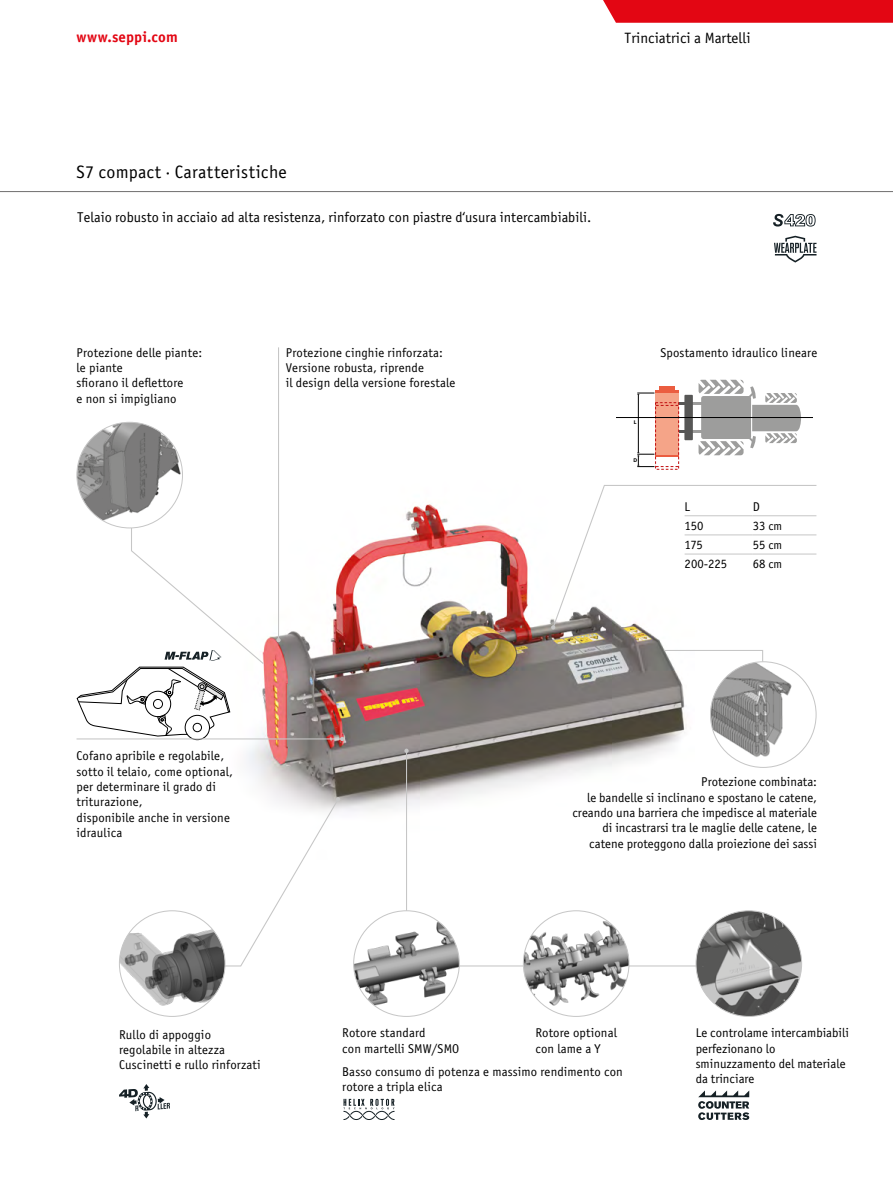
<style>
.page{position:relative;width:893px;height:1191px;background:#fff}
.page>*{position:absolute;margin:0;border:0;box-sizing:border-box;transform-origin:0 0}
.t1{font:18px "Officina Sans Book ITC";letter-spacing:.01em;color:#000}
.t2{font:15px "Officina Sans Book ITC";color:#000}
.t3{font:15px "Officina Sans Bold ITC";letter-spacing:.005em;color:#e30613}
.t4{font:14.25px "Officina Sans Book ITC";color:#000}
.t5{font:12.75px/15.3px "Officina Sans Book ITC";letter-spacing:.01em;color:#000}
.t6{font:700 5.4px "Myriad";color:#000}
.s1{font-size:12px}
</style>
<div class="page">
<div style="left:603px;top:0;width:290px;height:23px;background:#e30613"></div>
<hr style="left:0;top:191px;width:893px;height:1px;background:#706f6f">
<img style="left:230px;top:504px;width:456px;height:308px">
<svg style="left:206px;top:797px;width:134px;height:170px"></svg>
<svg style="left:343px;top:1098px;width:51px;height:22px"></svg>
<img style="left:119px;top:910px;width:106px;height:106px;border-radius:53px">
<hr style="left:407px;top:965px;width:341px;height:1px;background:#c6c6c6">
<hr style="left:406px;top:750px;width:1px;height:245px;background:#c6c6c6">
<svg style="left:404px;top:748px;width:5px;height:5px"></svg>
<img style="left:696px;top:910px;width:106px;height:106px;border-radius:53px">
<img style="left:523px;top:910px;width:106px;height:106px;border-radius:53px">
<img style="left:354px;top:910px;width:105px;height:106px;border-radius:53px">
<svg style="left:698px;top:1090px;width:51px;height:30px"></svg>
<svg style="left:119px;top:1084px;width:51px;height:34px"></svg>
<div style="left:185px;top:715px;width:25px;height:25px;border:1px solid #000;border-radius:50%"></div>
<hr style="left:278px;top:347px;width:1px;height:293px;background:#c6c6c6">
<svg style="left:276px;top:638px;width:5px;height:4px"></svg>
<svg style="left:551px;top:485px;width:266px;height:144px"></svg>
<hr style="left:692px;top:402px;width:14px;height:3px;background:#9d9d9c">
<hr style="left:692px;top:429px;width:14px;height:3px;background:#9d9d9c">
<svg style="left:699px;top:380px;width:102px;height:75px"></svg>
<div style="left:684px;top:395px;width:9px;height:45px;background:#575756"></div>
<hr style="left:638px;top:394px;width:1px;height:59px;background:#000">
<svg style="left:637px;top:393px;width:17px;height:2px"></svg>
<div style="left:656px;top:390px;width:23px;height:67px;background:#eb5d40"></div>
<div style="left:656px;top:393px;width:23px;height:61px;background:#f5a488"></div>
<div style="left:655px;top:402px;width:24px;height:67px;border:1px dashed #c00d0e"></div>
<svg style="left:637px;top:452px;width:41px;height:15px"></svg>
<svg style="left:655px;top:402px;width:30px;height:4px"></svg>
<hr style="left:616px;top:417px;width:196px;height:1px;background:#000">
<hr style="left:659px;top:386px;width:16px;height:4px;background:#eb5d40">
<hr style="left:77px;top:738px;width:265px;height:1px;background:#c6c6c6">
<svg style="left:340px;top:737px;width:4px;height:4px"></svg>
<svg style="left:77px;top:510px;width:188px;height:226px"></svg>
<img style="left:77px;top:422px;width:105px;height:106px;border-radius:53px">
<svg style="left:664px;top:649px;width:100px;height:23px"></svg>
<img style="left:710px;top:662px;width:106px;height:105px;border-radius:53px">
<svg style="left:773px;top:214px;width:43px;height:12px"></svg>
<svg style="left:774px;top:236px;width:42px;height:26px"></svg>
<hr style="left:685px;top:515px;width:68px;height:1px;background:#c6c6c6">
<hr style="left:753px;top:515px;width:63px;height:1px;background:#c6c6c6">
<hr style="left:685px;top:534px;width:68px;height:1px;background:#c6c6c6">
<hr style="left:753px;top:534px;width:63px;height:1px;background:#c6c6c6">
<hr style="left:685px;top:553px;width:68px;height:1px;background:#c6c6c6">
<hr style="left:753px;top:553px;width:63px;height:1px;background:#c6c6c6">
<p class="t3" style="left:77px;top:26px;width:103px">www.seppi.com</p>
<p class="t2" style="left:624px;top:28px;width:128px">Trinciatrici a Martelli</p>
<h1 class="t1" style="left:77px;top:160px;width:212px">S7 compact · Caratteristiche</h1>
<p class="t4" style="left:77px;top:207px;width:516px">Telaio robusto in acciaio ad alta resistenza, rinforzato con piastre d‘usura intercambiabili.</p>
<p class="t5" style="left:77px;top:344px;width:127px">Protezione delle piante: le piante<br>sfiorano il deflettore<br>e non si impigliano</p>
<p class="t5" style="left:286px;top:344px;width:171px">Protezione cinghie rinforzata:<br>Versione robusta, riprende<br>il design della versione forestale</p>
<p class="t5" style="left:660px;top:344px;width:158px">Spostamento idraulico lineare</p>
<p class="t6" style="left:634px;top:420px;width:4px">L</p>
<p class="t6" style="left:633px;top:457px;width:5px">D</p>
<p class="t5" style="left:685px;top:498px;width:7px">L</p>
<p class="t5" style="left:753px;top:498px;width:9px">D</p>
<p class="t5" style="left:685px;top:517px;width:20px">150</p>
<p class="t5" style="left:753px;top:517px;width:31px">33 <span class="s1">cm</span></p>
<p class="t5" style="left:685px;top:536px;width:20px">175</p>
<p class="t5" style="left:753px;top:536px;width:31px">55 <span class="s1">cm</span></p>
<p class="t5" style="left:685px;top:556px;width:44px">200-225</p>
<p class="t5" style="left:753px;top:556px;width:31px">68 <span class="s1">cm</span></p>
<p class="t5" style="left:77px;top:748px;width:158px">Cofano apribile e regolabile, sotto il telaio, come optional, per determinare il grado di triturazione,<br>disponibile anche in versione idraulica</p>
<p class="t5" style="left:572px;top:774px;width:246px;text-align:right">Protezione combinata:<br>le bandelle si inclinano e spostano le catene, creando una barriera che impedisce al materiale di incastrarsi tra le maglie delle catene, le catene proteggono dalla proiezione dei sassi</p>
<p class="t5" style="left:119px;top:1026px;width:143px">Rullo di appoggio regolabile in altezza<br>Cuscinetti e rullo rinforzati</p>
<p class="t5" style="left:342px;top:1025px;width:119px">Rotore standard<br>con martelli SMW/SMO</p>
<p class="t5" style="left:535px;top:1025px;width:83px">Rotore optional con lame a Y</p>
<p class="t5" style="left:696px;top:1025px;width:155px">Le controlame intercambiabili perfezionano lo sminuzzamento del materiale da trinciare</p>
<p class="t5" style="left:342px;top:1064px;width:282px">Basso consumo di potenza e massimo rendimento con rotore a tripla elica</p>
</div>
